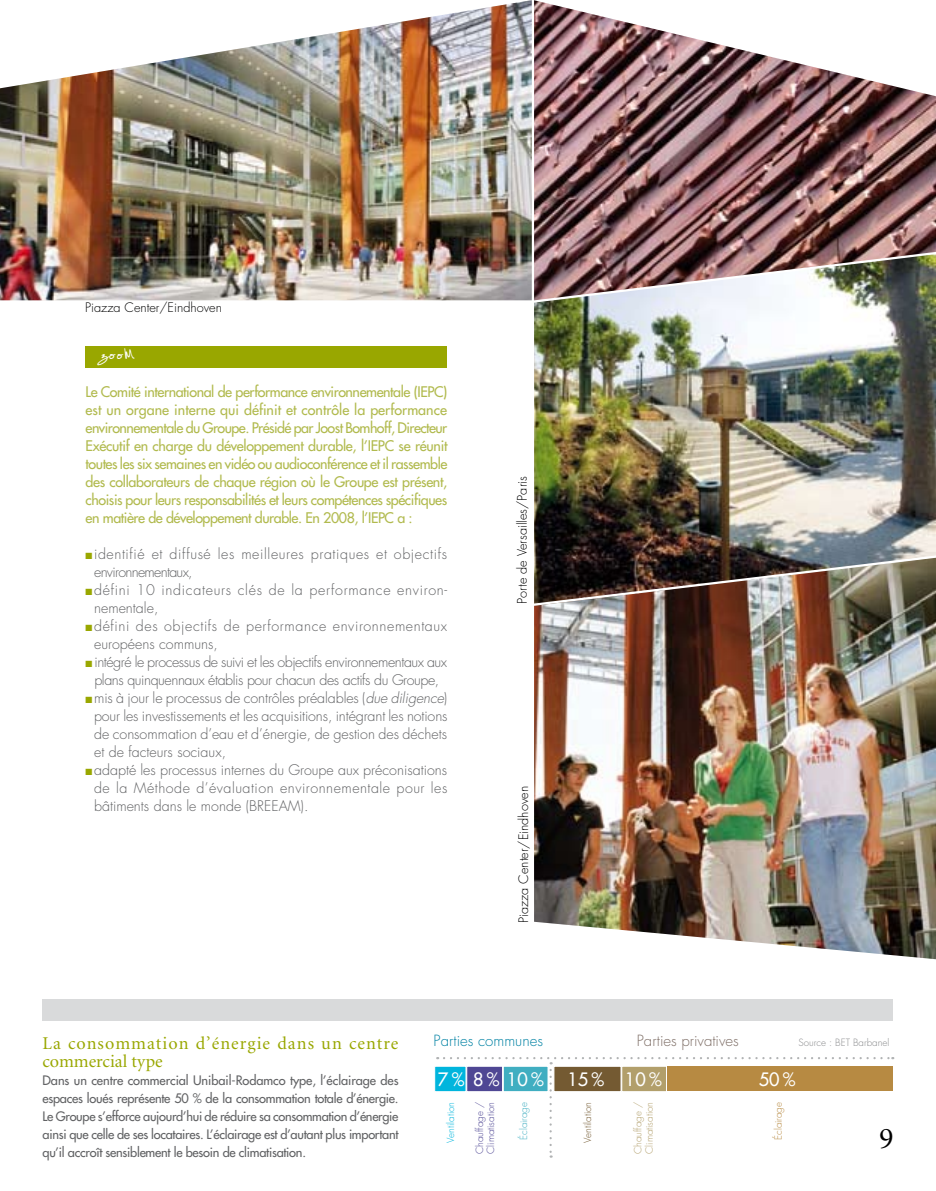
<style>
.page{position:relative;width:936px;height:1191px;background:#fff}
.page>*{position:absolute;margin:0;border:0;box-sizing:border-box;transform-origin:0 0}
.t1{font:30px "Minion";color:#000}
.t2{font:22.5px "Assign";color:#fff}
.t3{font:18px/18px "Minion";letter-spacing:.055em;color:#99a700}
.t4{font:18px "Futura";color:#fff}
.t5{font:300 15px "Futura";color:#7d6d65}
.t6{font:300 15px "Futura";color:#0082a4}
.t7{font:14.25px/18px "Futura";letter-spacing:-.03em;color:#b1ba4e;text-align:justify}
.t8{font:300 14.25px/18px "Futura";color:#616264;text-align:justify}
.t9{font:300 14.25px/18px "Futura";letter-spacing:.04em;color:#616264}
.t10{font:300 14.25px/18px "Futura";letter-spacing:-.03em;color:#616264;text-align:center}
.t11{font:300 14.25px/18px "Futura";letter-spacing:.05em;color:#616264}
.t12{font:12.75px/18px "Futura";letter-spacing:-.02em;color:#616264;text-align:justify}
.t13{font:300 12.75px "Futura";color:#000}
.t14{font:300 9.75px/11.2px "Futura";color:#4f4794}
.t15{font:300 9.75px/11.2px "Futura";color:#b29f6b}
.t16{font:300 9.75px "Futura";color:#87888a}
.t17{font:300 9.75px "Futura";color:#00b5dd}
.t18{font:300 9.75px "Futura";color:#745a32}
.t19{font:300 9.75px "Futura";color:#40aec1}
.t20{font:300 9.75px "Futura";color:#b78a42}
.s1{color:#99a700}
.s2{font-style:italic}
</style>
<div class="page">
<div style="left:553px;top:1066px;width:68px;height:26px;background:#745a32;border:1px solid #fff"></div>
<div style="left:503px;top:1065px;width:45px;height:27px;background:#40aec1;border:1px solid #fff"></div>
<div style="left:434px;top:1065px;width:32px;height:27px;background:#00b5dd;border:1px solid #fff"></div>
<div style="left:466px;top:1065px;width:37px;height:27px;background:#4f4794;border:1px solid #fff"></div>
<div style="left:621px;top:1066px;width:45px;height:25px;background:#b29f6b;border:1px solid #fff"></div>
<div style="left:667px;top:1066px;width:226px;height:25px;background:#b78a42"></div>
<div style="left:43px;top:999px;width:850px;height:21px;background:#d9dadb"></div>
<div style="left:85px;top:346px;width:361px;height:22px;background:#99a700"></div>
<svg style="left:549px;top:1070px;width:2px;height:87px"></svg>
<svg style="left:444px;top:1057px;width:449px;height:7px"></svg>
<img style="left:534px;top:304px;width:401px;height:247px">
<img style="left:534px;top:608px;width:401px;height:351px">
<img style="left:0;top:0;width:935px;height:301px">
<img style="left:528px;top:248px;width:407px;height:56px">
<img style="left:534px;top:551px;width:401px;height:57px">
<hr style="left:531px;top:0;width:3px;height:984px;background:#fff">
<p class="t13" style="left:85px;top:300px;width:138px">Piazza Center/Eindhoven</p>
<h2 class="t2" style="left:98px;top:338px;width:39px">zoom</h2>
<p class="t7" style="left:86px;top:383px;width:363px">Le Comité international de performance environnementale (IEPC) est un organe interne qui définit et contrôle la performance environnementale du Groupe. Présidé par Joost Bomhoff, Directeur Exécutif en charge du développement durable, l’IEPC se réunit toutes les six semaines en vidéo ou audioconférence et il rassemble des collaborateurs de chaque région où le Groupe est présent, choisis pour leurs responsabilités et leurs compétences spécifiques en matière de développement durable. En 2008, l’IEPC a :</p>
<p class="t9" style="left:94px;top:545px;width:354px;text-indent:-8px"><span class="s1">■</span> identifié et diffusé les meilleures pratiques et objectifs environnementaux,</p>
<p class="t11" style="left:94px;top:581px;width:355px;text-indent:-8px"><span class="s1">■</span> défini 10 indicateurs clés de la performance environ&shy;nementale,</p>
<p class="t9" style="left:94px;top:617px;width:354px;text-indent:-8px"><span class="s1">■</span> défini des objectifs de performance environnementaux européens communs,</p>
<p class="t10" style="left:86px;top:653px;width:363px"><span class="s1">■</span> intégré le processus de suivi et les objectifs environnementaux aux plans quinquennaux établis pour chacun des actifs du Groupe,</p>
<p class="t8" style="left:94px;top:689px;width:355px;text-indent:-8px"><span class="s1">■</span> mis à jour le processus de contrôles préalables (<span class="s2">due diligence</span>) pour les investissements et les acquisitions, intégrant les notions de consommation d’eau et d’énergie, de gestion des déchets et de facteurs sociaux,</p>
<p class="t8" style="left:94px;top:761px;width:355px;text-indent:-8px"><span class="s1">■</span> adapté les processus internes du Groupe aux préconisations de la Méthode d’évaluation environnementale pour les bâtiments dans le monde (BREEAM).</p>
<p class="t13" style="left:514px;top:603px;width:129px;rotate:-90deg">Porte de Versailles/Paris</p>
<p class="t13" style="left:516px;top:923px;width:138px;rotate:-90deg">Piazza Center/Eindhoven</p>
<p class="t3" style="left:43px;top:1034px;width:357px">La consommation d’énergie dans un centre commercial type</p>
<p class="t12" style="left:43px;top:1071px;width:357px">Dans un centre commercial Unibail-Rodamco type, l’éclairage des espaces loués représente 50 % de la consommation totale d’énergie.<br>Le Groupe s’efforce aujourd’hui de réduire sa consommation d’énergie ainsi que celle de ses locataires. L’éclairage est d’autant plus important qu’il accroît sensiblement le besoin de climatisation.</p>
<p class="t6" style="left:433px;top:1032px;width:111px">Parties communes</p>
<p class="t4" style="left:473px;top:1067px;width:72px">8 % 10 %</p>
<p class="t4" style="left:567px;top:1067px;width:96px">15 % 10 %</p>
<p class="t4" style="left:758px;top:1067px;width:38px">50 %</p>
<p class="t5" style="left:637px;top:1032px;width:103px">Parties privatives</p>
<p class="t16" style="left:798px;top:1037px;width:92px">Source : BET Barbanel</p>
<p class="t4" style="left:438px;top:1067px;width:28px">7 %</p>
<p class="t17" style="left:444px;top:1142px;width:42px;rotate:-90deg">Ventilation</p>
<p class="t19" style="left:517px;top:1140px;width:39px;rotate:-90deg">Éclairage</p>
<p class="t15" style="left:632px;top:1154px;width:54px;rotate:-90deg">Chauffage /<br>Climatisation</p>
<p class="t18" style="left:581px;top:1142px;width:42px;rotate:-90deg">Ventilation</p>
<p class="t20" style="left:772px;top:1140px;width:39px;rotate:-90deg">Éclairage</p>
<p class="t14" style="left:474px;top:1154px;width:54px;rotate:-90deg">Chauffage /<br>Climatisation</p>
<h1 class="t1" style="left:879px;top:1124px;width:16px">9</h1>
</div>
